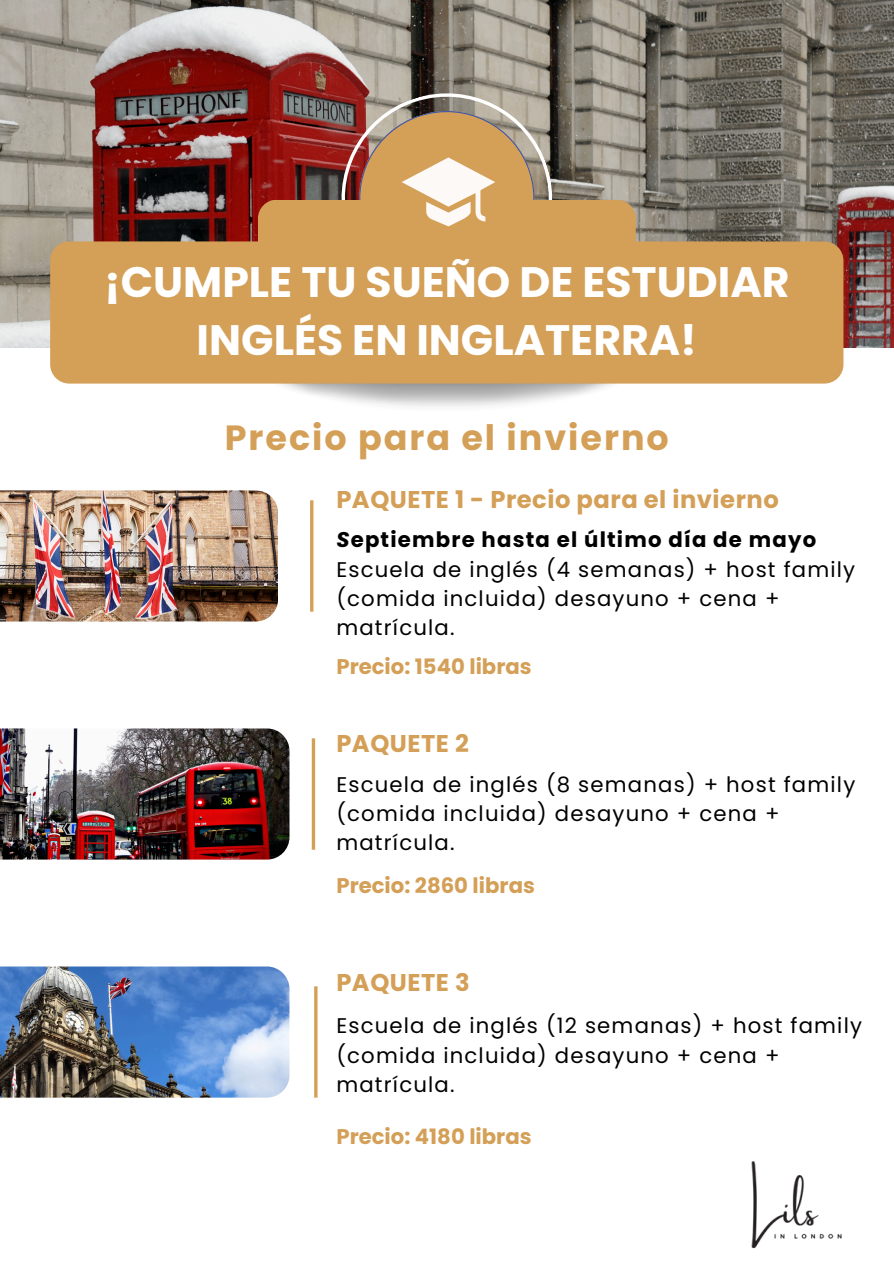
<style>
.page{position:relative;width:894px;height:1264px;background:#fff}
.page>*{position:absolute;margin:0;border:0;box-sizing:border-box;transform-origin:0 0}
.t1{font:700 42.6px/58.5px "Poppins";color:#fff;text-align:center}
.t2{font:700 34.95px "Poppins";letter-spacing:.055em;color:#d49f57}
.t3{font:700 24.15px "Poppins";letter-spacing:.02em;color:#d49f57}
.t4{font:21.15px/29.2px "Poppins";letter-spacing:.055em;color:#000}
.t5{font:700 21.15px "Poppins";color:#d49f57}
.t6{font:700 21.15px "Poppins";letter-spacing:.055em;color:#000}
.s1{font-style:italic}
</style>
<div class="page">
<img style="left:0;top:0;width:893px;height:348px">
<div style="left:50px;top:241px;width:793px;height:142px;background:#d49f57;border-radius:19px"></div>
<svg style="left:328px;top:81px;width:236px;height:119px;background:#826760"></svg>
<img style="left:0;top:490px;width:278px;height:131px">
<div style="left:258px;top:200px;width:377px;height:142px;background:#d49f57;border-radius:19px"></div>
<svg style="left:348px;top:100px;width:197px;height:127px"></svg>
<hr style="left:310px;top:500px;width:3px;height:111px;background:#d49f57">
<img style="left:0;top:728px;width:289px;height:131px">
<img style="left:0;top:966px;width:289px;height:131px">
<hr style="left:312px;top:738px;width:3px;height:111px;background:#d49f57">
<hr style="left:314px;top:986px;width:3px;height:111px;background:#d49f57">
<img style="left:751px;top:1161px;width:91px;height:88px">
<p class="t1" style="left:104px;top:252px;width:686px">¡CUMPLE TU SUEÑO DE ESTUDIAR<br>INGLÉS EN INGLATERRA!</p>
<h2 class="t2" style="left:225px;top:413px;width:445px">Precio para el invierno</h2>
<p class="t3" style="left:336px;top:483px;width:444px">PAQUETE 1 - Precio para el invierno</p>
<p class="t6" style="left:336px;top:525px;width:481px"><span class="s1">S</span>eptiembre hasta el último día de mayo</p>
<h4 class="t4" style="left:336px;top:554px;width:520px">Escuela de inglés (4 semanas) + host family (comida incluida) desayuno + cena + matrícula.</h4>
<p class="t5" style="left:336px;top:651px;width:197px">Precio: 1540 libras</p>
<p class="t3" style="left:336px;top:727px;width:134px">PAQUETE 2</p>
<h5 class="t4" style="left:336px;top:769px;width:520px">Escuela de inglés (8 semanas) + host family (comida incluida) desayuno + cena + matrícula.</h5>
<p class="t5" style="left:336px;top:871px;width:200px">Precio: 2860 libras</p>
<p class="t3" style="left:336px;top:965px;width:135px">PAQUETE 3</p>
<h3 class="t4" style="left:336px;top:1011px;width:527px">Escuela de inglés (12 semanas) + host family (comida incluida) desayuno + cena + matrícula.</h3>
<p class="t5" style="left:336px;top:1121px;width:197px">Precio: 4180 libras</p>
</div>
